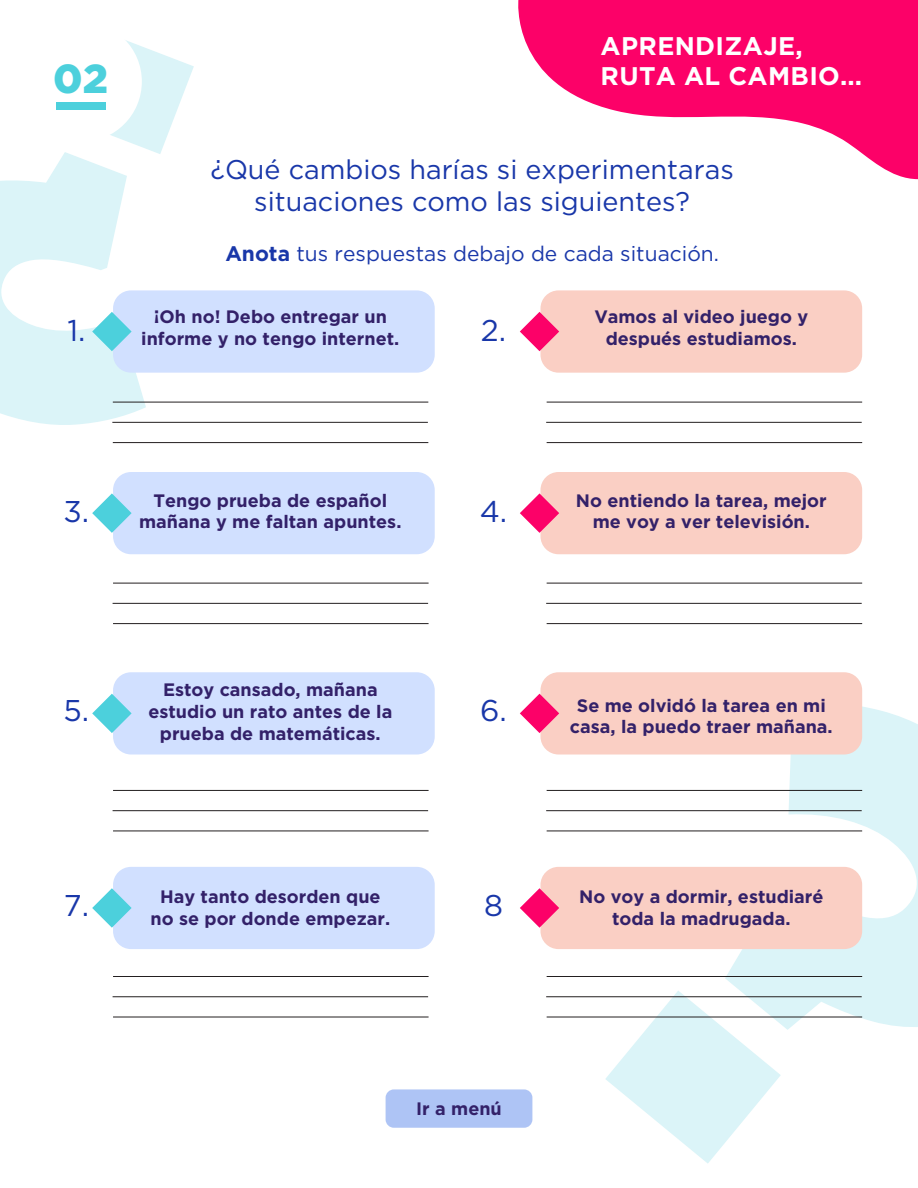
<style>
.page{position:relative;width:918px;height:1188px;background:#fff}
.page>*{position:absolute;margin:0;border:0;box-sizing:border-box;transform-origin:0 0}
.t1{font:900 40.5px "Gotham";color:#4cd0dc}
.t2{font:30px "Gotham";color:#1937a9}
.t3{font:27px/32.4px "Gotham";color:#1937a9;text-align:center}
.t4{font:700 25.5px/30.6px "Gotham";letter-spacing:.015em;color:#fff}
.t5{font:21px "Gotham";color:#1937a9}
.t6{font:700 18px/21.6px "Gotham";color:#332169;text-align:center}
.s1{font-weight:700}
</style>
<div class="page">
<div style="left:386px;top:1089px;width:146px;height:39px;background:#aec4f5;border-radius:8px"></div>
<div style="left:113px;top:290px;width:322px;height:83px;background:#d1e0ff;border-radius:18px"></div>
<div style="left:540px;top:290px;width:322px;height:83px;background:#facfc4;border-radius:18px"></div>
<svg style="left:520px;top:312px;width:39px;height:39px"></svg>
<div style="left:113px;top:472px;width:322px;height:82px;background:#d1e0ff;border-radius:18px"></div>
<svg style="left:92px;top:493px;width:40px;height:40px"></svg>
<div style="left:540px;top:472px;width:322px;height:82px;background:#facfc4;border-radius:18px"></div>
<svg style="left:520px;top:493px;width:39px;height:40px"></svg>
<div style="left:113px;top:672px;width:322px;height:83px;background:#d1e0ff;border-radius:18px"></div>
<svg style="left:92px;top:694px;width:40px;height:39px"></svg>
<svg style="left:520px;top:701px;width:12px;height:25px"></svg>
<div style="left:113px;top:867px;width:322px;height:82px;background:#d1e0ff;border-radius:18px"></div>
<svg style="left:92px;top:888px;width:40px;height:40px"></svg>
<svg style="left:520px;top:896px;width:12px;height:24px"></svg>
<hr style="left:547px;top:402px;width:315px;height:1px;background:#231f20">
<hr style="left:546px;top:422px;width:316px;height:1px;background:#231f20">
<hr style="left:547px;top:442px;width:315px;height:1px;background:#231f20">
<hr style="left:113px;top:583px;width:316px;height:1px;background:#231f20">
<hr style="left:113px;top:603px;width:315px;height:1px;background:#231f20">
<hr style="left:113px;top:623px;width:316px;height:1px;background:#231f20">
<hr style="left:547px;top:583px;width:315px;height:1px;background:#231f20">
<hr style="left:546px;top:603px;width:316px;height:1px;background:#231f20">
<hr style="left:547px;top:623px;width:315px;height:1px;background:#231f20">
<hr style="left:113px;top:790px;width:316px;height:1px;background:#231f20">
<hr style="left:113px;top:810px;width:315px;height:1px;background:#231f20">
<hr style="left:113px;top:831px;width:316px;height:1px;background:#231f20">
<hr style="left:113px;top:976px;width:316px;height:1px;background:#231f20">
<hr style="left:113px;top:997px;width:315px;height:1px;background:#231f20">
<hr style="left:113px;top:1017px;width:316px;height:1px;background:#231f20">
<hr style="left:113px;top:402px;width:315px;height:1px;background:#231f20">
<hr style="left:112px;top:422px;width:316px;height:1px;background:#231f20">
<hr style="left:113px;top:442px;width:315px;height:1px;background:#231f20">
<svg style="left:518px;top:0;width:400px;height:179px;fill:#fc0168"></svg>
<svg style="left:532px;top:672px;width:331px;height:450px"></svg>
<svg style="left:56px;top:102px;width:210px;height:342px"></svg>
<p class="t1" style="left:53px;top:51px;width:56px">02</p>
<p class="t4" style="left:601px;top:30px;width:263px">APRENDIZAJE,<br>RUTA AL CAMBIO...</p>
<p class="t3" style="left:211px;top:153px;width:525px">¿Qué cambios harías si experimentaras situaciones como las siguientes?</p>
<p class="t5" style="left:225px;top:241px;width:495px"><span class="s1">Anota</span> tus respuestas debajo de cada situación.</p>
<p class="t2" style="left:67px;top:311px;width:20px">1.</p>
<p class="t6" style="left:141px;top:306px;width:260px">¡Oh no! Debo entregar un informe y no tengo internet.</p>
<p class="t2" style="left:481px;top:311px;width:27px">2.</p>
<p class="t6" style="left:594px;top:306px;width:215px">Vamos al video juego y después estudiamos.</p>
<p class="t2" style="left:64px;top:493px;width:27px">3.</p>
<p class="t6" style="left:139px;top:489px;width:264px">Tengo prueba de español mañana y me faltan apuntes.</p>
<p class="t2" style="left:480px;top:493px;width:29px">4.</p>
<p class="t6" style="left:576px;top:490px;width:252px">No entiendo la tarea, mejor me voy a ver televisión.</p>
<p class="t2" style="left:64px;top:691px;width:27px">5.</p>
<p class="t6" style="left:148px;top:679px;width:246px">Estoy cansado, mañana estudio un rato antes de la prueba de matemáticas.</p>
<p class="t2" style="left:480px;top:691px;width:28px">6.</p>
<p class="t6" style="left:570px;top:694px;width:264px">Se me olvidó la tarea en mi casa, la puedo traer mañana.</p>
<p class="t2" style="left:64px;top:886px;width:27px">7.</p>
<p class="t6" style="left:150px;top:886px;width:241px">Hay tanto desorden que no se por donde empezar.</p>
<p class="t2" style="left:484px;top:886px;width:20px">8</p>
<p class="t6" style="left:579px;top:886px;width:246px">No voy a dormir, estudiaré toda la madrugada.</p>
<p class="t6" style="left:416px;top:1098px;width:87px">Ir a menú</p>
</div>
